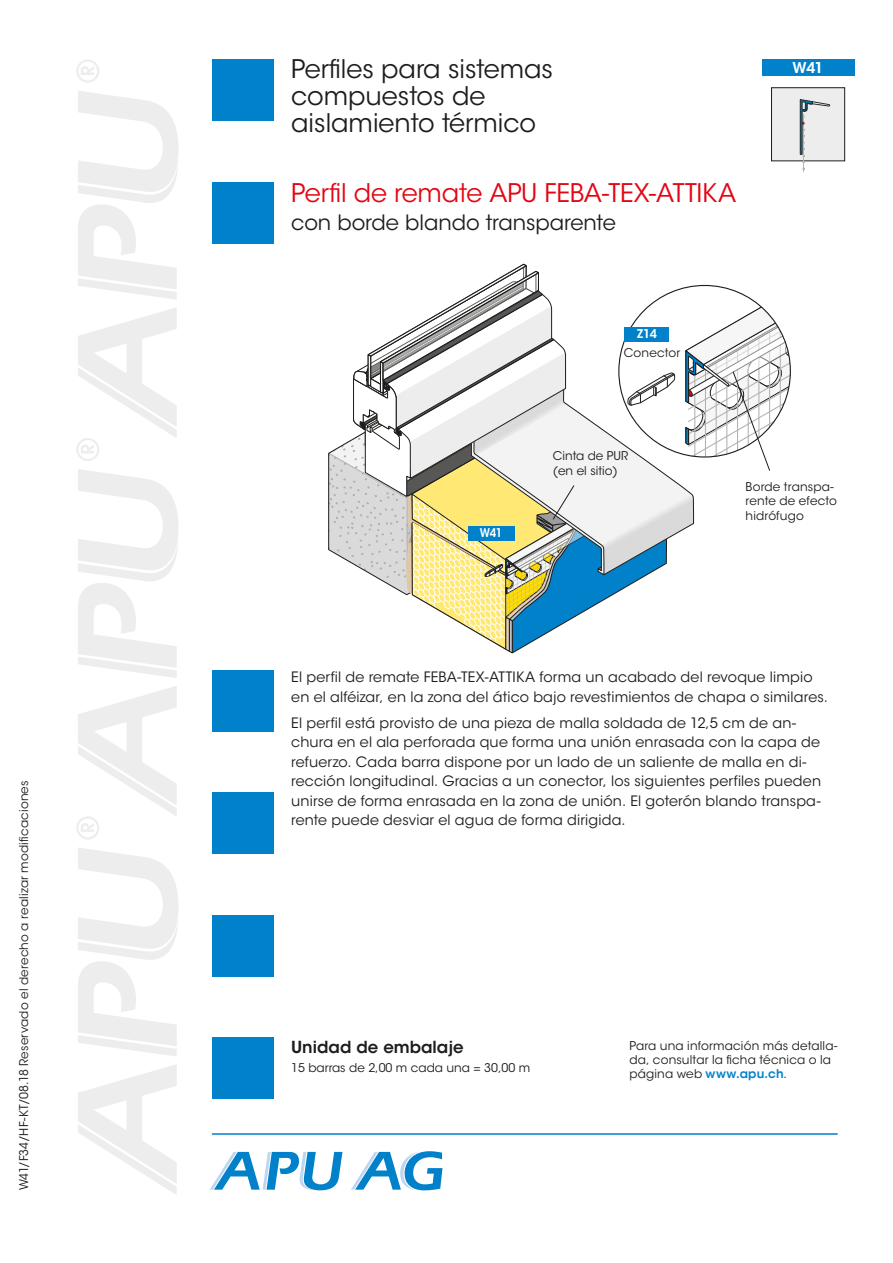
<style>
.page{position:relative;width:893px;height:1263px;background:#fff}
.page>*{position:absolute;margin:0;border:0;box-sizing:border-box;transform-origin:0 0}
.t1{font:25.5px/27px "ITC Avant Garde Std";color:#1d1d1b}
.t2{font:25.5px "ITC Avant Garde Std";letter-spacing:-.01em;color:#e30614}
.t3{font:21px "ITC Avant Garde Std";color:#1d1d1b}
.t4{font:600 16.5px "ITC Avant Garde Std";color:#1d1d1b}
.t5{font:600 14.85px "ITC Avant Garde Std";color:#fff}
.t6{font:14.25px/19.5px "ITC Avant Garde Std";letter-spacing:.015em;color:#1d1d1b}
.t7{font:12px/14.4px "ITC Avant Garde Std";letter-spacing:.015em;color:#1d1d1b}
.t8{font:600 12px "ITC Avant Garde Std";letter-spacing:-.035em;color:#fff;scale:.9 1}
.t9{font:600 12px "ITC Avant Garde Std";letter-spacing:-.035em;color:#fff}
.s1{font-weight:600;color:#0081c9}
</style>
<div class="page">
<svg style="left:78px;top:848px;width:100px;height:208px"></svg>
<svg style="left:78px;top:1065px;width:99px;height:130px"></svg>
<svg style="left:78px;top:91px;width:100px;height:208px"></svg>
<svg style="left:76px;top:60px;width:23px;height:23px"></svg>
<svg style="left:78px;top:469px;width:100px;height:209px"></svg>
<svg style="left:76px;top:686px;width:101px;height:153px"></svg>
<svg style="left:76px;top:308px;width:101px;height:153px"></svg>
<svg style="left:210px;top:1152px;width:132px;height:38px"></svg>
<svg style="left:351px;top:1151px;width:91px;height:39px"></svg>
<hr style="left:212px;top:1133px;width:626px;height:2px;background:#0081c9">
<div style="left:212px;top:1037px;width:62px;height:61px;background:#0081c9"></div>
<div style="left:212px;top:915px;width:62px;height:61px;background:#0081c9"></div>
<div style="left:212px;top:792px;width:62px;height:62px;background:#0081c9"></div>
<div style="left:212px;top:670px;width:62px;height:62px;background:#0081c9"></div>
<div style="left:212px;top:182px;width:62px;height:61px;background:#0081c9"></div>
<div style="left:212px;top:60px;width:62px;height:61px;background:#0081c9"></div>
<div style="left:771px;top:88px;width:74px;height:73px;background:#ededed"></div>
<div style="left:771px;top:87px;width:74px;height:74px;border:1px solid #1d1d1b"></div>
<hr style="left:803px;top:114px;width:1px;height:58px;background:#b5b6b8">
<svg style="left:800px;top:99px;width:30px;height:70px"></svg>
<div style="left:762px;top:60px;width:92px;height:16px;background:#0081c9"></div>
<svg style="left:328px;top:263px;width:462px;height:391px"></svg>
<div style="left:624px;top:327px;width:44px;height:14px;background:#0081c9"></div>
<p class="t7" style="left:17px;top:1190px;width:411px;rotate:-90deg">W41/F34/HF-KT/08.18 Reservado el derecho a realizar modificaciones</p>
<h1 class="t1" style="left:291px;top:56px;width:263px">Perfiles para sistemas compuestos de aislamiento térmico</h1>
<h1 class="t2" style="left:291px;top:177px;width:447px">Perfil de remate APU FEBA-TEX-ATTIKA</h1>
<h2 class="t3" style="left:291px;top:210px;width:326px">con borde blando transparente</h2>
<p class="t5" style="left:793px;top:58px;width:32px">W41</p>
<p class="t8" style="left:480px;top:525px;width:27px">W41</p>
<p class="t9" style="left:637px;top:326px;width:21px">Z14</p>
<p class="t7" style="left:624px;top:345px;width:58px">Conector</p>
<p class="t7" style="left:553px;top:449px;width:77px">Cinta de PUR (en el sitio)</p>
<p class="t7" style="left:746px;top:479px;width:93px">Borde transpa&shy;rente de efecto hidrófugo</p>
<p class="t6" style="left:291px;top:668px;width:538px">El perfil de remate FEBA-TEX-ATTIKA forma un acabado del revoque limpio en el alféizar, en la zona del ático bajo revestimientos de chapa o similares.</p>
<p class="t6" style="left:291px;top:713px;width:531px">El perfil está provisto de una pieza de malla soldada de 12,5 cm de an&shy;chura en el ala perforada que forma una unión enrasada con la capa de refuerzo. Cada barra dispone por un lado de un saliente de malla en di&shy;rección longitudinal. Gracias a un conector, los siguientes perfiles pueden unirse de forma enrasada en la zona de unión. El goterón blando transpa&shy;rente puede desviar el agua de forma dirigida.</p>
<p class="t4" style="left:291px;top:1036px;width:174px">Unidad de embalaje</p>
<p class="t7" style="left:291px;top:1060px;width:241px">15 barras de 2,00 m cada una = 30,00 m</p>
<p class="t7" style="left:629px;top:1038px;width:210px">Para una información más detalla&shy;da, consultar la ficha técnica o la página web <span class="s1">www.apu.ch</span>.</p>
</div>
